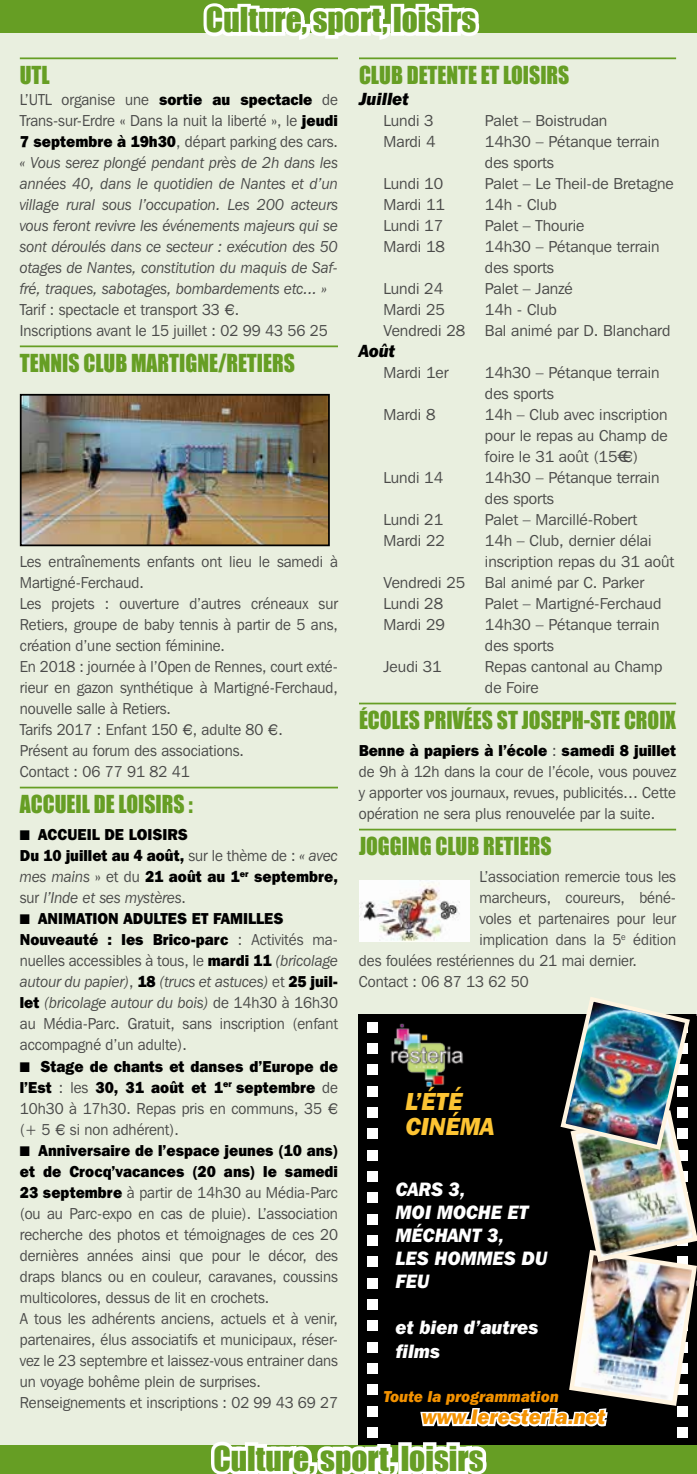
<style>
.page{position:relative;width:697px;height:1474px;background:#fff}
.page>*{position:absolute;margin:0;border:0;box-sizing:border-box;transform-origin:0 0}
.t1{font:31.5px "Impact";color:#669e24}
.t2{font:italic 800 24.5px/24.5px "Franklin Gothic IT Cby BT";color:#fdc433;scale:.95 1}
.t3{font:22.75px "Impact";color:#669e24;scale:.95 1}
.t4{font:italic 800 21px "Franklin Gothic IT Cby BT";color:#f39200;scale:.95 1}
.t5{font:italic 800 19.25px/23.1px "Franklin Gothic IT Cby BT";color:#fff;scale:.95 1}
.t6{font:italic 800 17.5px "Franklin Gothic IT Cby BT";color:#000;scale:.95 1}
.t7{font:15.75px/21px "Franklin Gothic IT Cby BT";color:#4a4a49;scale:.95 1}
.t8{font:15.75px/21px "Franklin Gothic IT Cby BT";color:#4a4a49}
.t9{font:italic 15.75px/21px "Franklin Gothic IT Cby BT";color:#4a4a49;scale:.95 1}
.t10{font:800 15.75px/21px "Franklin Gothic IT Cby BT";color:#000;scale:.95 1}
.t11{font:italic 800 15.75px "Franklin Gothic IT Cby BT";color:#f39200;scale:.95 1}
.s1{font-style:normal}
.s2{font-weight:800;font-style:normal;color:#000}
.s3{font-family:"Euro Classic";font-style:normal}
.s4{font-family:"Euro Classic"}
.s5{font-weight:400;color:#4a4a49}
.s6{font-weight:400;font-style:italic;color:#4a4a49}
.s7{font-weight:800;color:#000}
.s8{font-style:italic}
.s9{font-family:"Euro Classic";font-weight:400;color:#4a4a49}
.s10{color:#000}
</style>
<div class="page">
<div style="left:0;top:0;width:697px;height:1473px;background:#e9efdf"></div>
<hr style="left:696px;top:0;width:1px;height:885px;background:#cd171a">
<hr style="left:696px;top:885px;width:1px;height:207px;background:#669e24">
<hr style="left:20px;top:57px;width:318px;height:2px;background:#669e24">
<hr style="left:20px;top:345px;width:318px;height:2px;background:#669e24">
<hr style="left:20px;top:786px;width:318px;height:2px;background:#669e24">
<img style="left:23px;top:397px;width:304px;height:146px">
<div style="left:20px;top:394px;width:310px;height:152px;border:2px solid #000"></div>
<hr style="left:359px;top:57px;width:317px;height:2px;background:#669e24">
<hr style="left:359px;top:702px;width:317px;height:2px;background:#669e24">
<hr style="left:359px;top:828px;width:317px;height:2px;background:#669e24">
<img style="left:359px;top:880px;width:110px;height:62px">
<div style="left:0;top:0;width:697px;height:32px;background:#669e24"></div>
<svg style="left:198px;top:3px;width:287px;height:37px"></svg>
<div style="left:0;top:1445px;width:697px;height:28px;background:#669e24"></div>
<img style="left:211px;top:994px;width:486px;height:479px">
<h1 class="t1" style="left:206px;top:-5px;width:272px">Culture, sport, loisirs</h1>
<h3 class="t3" style="left:20px;top:57px;width:33px">UTL</h3>
<p class="t9" style="left:20px;top:89px;width:336px"><span class="s1">L’UTL organise une</span> <span class="s2">sortie au spectacle</span> <span class="s1">de Trans-sur-Erdre « Dans la nuit la liberté », le</span> <span class="s2">jeudi 7 septembre à 19h30</span><span class="s1">, départ parking des cars. </span>« Vous serez plongé pendant près de 2h dans les années 40, dans le quotidien de Nantes et d’un village rural sous l’occupation. Les 200 acteurs vous feront revivre les événements majeurs qui se sont déroulés dans ce secteur : exécution des 50 otages de Nantes, constitution du maquis de Saf&shy;fré, traques, sabotages, bombardements etc... » <span class="s1">Tarif : spectacle et transport 33</span> <span class="s3">g</span><span class="s1">.<br>Inscriptions avant le 15 juillet : 02 99 43 56 25</span></p>
<h3 class="t3" style="left:20px;top:345px;width:291px">TENNIS CLUB MARTIGNE/RETIERS</h3>
<p class="t7" style="left:20px;top:551px;width:336px">Les entraînements enfants ont lieu le samedi à Martigné-Ferchaud.<br>Les projets : ouverture d’autres créneaux sur Retiers, groupe de baby tennis à partir de 5 ans, création d’une section féminine.<br>En 2018 : journée à l’Open de Rennes, court exté&shy;rieur en gazon synthétique à Martigné-Ferchaud, nouvelle salle à Retiers.<br>Tarifs 2017 : Enfant 150 <span class="s4">g</span>, adulte 80 <span class="s4">g</span>.<br>Présent au forum des associations.<br>Contact : 06 77 91 82 41</p>
<h3 class="t3" style="left:20px;top:786px;width:23px">Accueil</h3>
<h3 class="t3" style="left:94px;top:786px;width:36px">de loisirs</h3>
<h3 class="t3" style="left:188px;top:786px;width:6px">:</h3>
<p class="t10" style="left:20px;top:824px;width:41px">■ Accue</p>
<p class="t10" style="left:20px;top:824px;width:336px;text-indent:67px">il de loisirs<br>Du 10 juillet au 4 août, <span class="s5">sur le thème de :</span> <span class="s6">« avec mes mains</span> <span class="s5">» et du</span> 21 août au 1<sup>er</sup> septembre, <span class="s5">sur</span> <span class="s6">l’Inde et ses mystères</span><span class="s5">.</span></p>
<p class="t10" style="left:20px;top:908px;width:141px">■ Animation adultes</p>
<p class="t7" style="left:20px;top:908px;width:336px;text-indent:172px"><span class="s7">et familles<br>Nouveauté : les Brico-parc</span> : Activités ma&shy;nuelles accessibles à tous, le <span class="s7">mardi 11</span> <span class="s8">(bricolage autour du papier)</span>, <span class="s7">18</span> <span class="s8">(trucs et astuces)</span> et <span class="s7">25 juil&shy;let</span> <span class="s8">(bricolage autour du bois)</span> de 14h30 à 16h30 au Média-Parc. Gratuit, sans inscription (enfant accompagné d’un adulte).</p>
<p class="t10" style="left:20px;top:1055px;width:336px;text-align:justify">■ Stage de chants et danses d’Europe de l’Est <span class="s5">: les</span> 30, 31 août et 1<sup>er</sup> septembre <span class="s5">de 10h30 à 17h30. Repas pris en communs, 35</span> <span class="s9">g </span><span class="s5">(+ 5</span> <span class="s9">g</span> <span class="s5">si non adhérent).</span></p>
<p class="t7" style="left:20px;top:1139px;width:336px"><span class="s10">■</span> <span class="s7">Anniversaire de l’espace jeunes (10 ans) et de Crocq’vacances (20 ans) le samedi 23 septembre</span> à partir de 14h30 au Média-Parc (ou au Parc-expo en cas de pluie). L’association recherche des photos et témoignages de ces 20 dernières années ainsi que pour le décor, des draps blancs ou en couleur, caravanes, coussins multicolores, dessus de lit en crochets.<br>A tous les adhérents anciens, actuels et à venir, partenaires, élus associatifs et municipaux, réser&shy;vez le 23 septembre et laissez-vous entrainer dans un voyage bohême plein de surprises.<br>Renseignements et inscriptions : 02 99 43 69 27</p>
<h3 class="t3" style="left:359px;top:57px;width:223px">CLUB DETENTE ET LOISIRS</h3>
<p class="t6" style="left:359px;top:88px;width:54px">Juillet</p>
<p class="t8" style="left:383px;top:110px;width:52px">Lundi 3</p>
<p class="t8" style="left:485px;top:110px;width:124px">Palet – Boistrudan</p>
<p class="t8" style="left:383px;top:131px;width:53px">Mardi 4</p>
<p class="t8" style="left:485px;top:131px;width:176px">14h30 – Pétanque terrain des sports</p>
<p class="t8" style="left:383px;top:173px;width:61px">Lundi 10</p>
<p class="t8" style="left:485px;top:173px;width:190px">Palet – Le Theil-de Bretagne</p>
<p class="t8" style="left:383px;top:194px;width:63px">Mardi 11</p>
<p class="t8" style="left:485px;top:194px;width:73px">14h - Club</p>
<p class="t8" style="left:383px;top:215px;width:61px">Lundi 17</p>
<p class="t8" style="left:485px;top:215px;width:101px">Palet – Thourie</p>
<p class="t8" style="left:383px;top:236px;width:63px">Mardi 18</p>
<p class="t8" style="left:485px;top:236px;width:176px">14h30 – Pétanque terrain des sports</p>
<p class="t8" style="left:383px;top:278px;width:61px">Lundi 24</p>
<p class="t8" style="left:485px;top:278px;width:89px">Palet – Janzé</p>
<p class="t8" style="left:383px;top:299px;width:63px">Mardi 25</p>
<p class="t8" style="left:485px;top:299px;width:73px">14h - Club</p>
<p class="t8" style="left:383px;top:320px;width:83px">Vendredi 28</p>
<p class="t8" style="left:485px;top:320px;width:187px">Bal animé par D. Blanchard</p>
<p class="t6" style="left:359px;top:340px;width:40px">Août</p>
<p class="t8" style="left:383px;top:362px;width:67px">Mardi 1er</p>
<p class="t8" style="left:485px;top:362px;width:176px">14h30 – Pétanque terrain des sports</p>
<p class="t8" style="left:383px;top:404px;width:53px">Mardi 8</p>
<p class="t8" style="left:485px;top:404px;width:184px;text-align:justify">14h – Club avec inscription pour le repas au Champ de foire le 31 août (15€<span class="s4">g</span>)</p>
<p class="t8" style="left:383px;top:467px;width:61px">Lundi 14</p>
<p class="t8" style="left:485px;top:467px;width:176px">14h30 – Pétanque terrain des sports</p>
<p class="t8" style="left:383px;top:509px;width:61px">Lundi 21</p>
<p class="t8" style="left:485px;top:509px;width:154px">Palet – Marcillé-Robert</p>
<p class="t8" style="left:383px;top:530px;width:63px">Mardi 22</p>
<p class="t8" style="left:485px;top:530px;width:191px">14h – Club, dernier délai inscription repas du 31 août</p>
<p class="t8" style="left:383px;top:572px;width:83px">Vendredi 25</p>
<p class="t8" style="left:485px;top:572px;width:161px">Bal animé par C. Parker</p>
<p class="t8" style="left:383px;top:593px;width:61px">Lundi 28</p>
<p class="t8" style="left:485px;top:593px;width:178px">Palet – Martigné-Ferchaud</p>
<p class="t8" style="left:383px;top:614px;width:63px">Mardi 29</p>
<p class="t8" style="left:485px;top:614px;width:176px">14h30 – Pétanque terrain des sports</p>
<p class="t8" style="left:383px;top:656px;width:60px">Jeudi 31</p>
<p class="t8" style="left:485px;top:656px;width:179px">Repas cantonal au Champ de Foire</p>
<h3 class="t3" style="left:359px;top:702px;width:335px">ÉCOLES PRIVÉES ST JOSEPH-STE CROIX</h3>
<p class="t7" style="left:359px;top:740px;width:335px;text-align:justify"><span class="s7">Benne à papiers à l’école</span> : <span class="s7">samedi 8 juillet </span>de 9h à 12h dans la cour de l’école, vous pouvez y apporter vos journaux, revues, publicités… Cette opération ne sera plus renouvelée par la suite.</p>
<h3 class="t3" style="left:359px;top:828px;width:204px">JOGGING CLUB RETIERS</h3>
<p class="t7" style="left:479px;top:866px;width:209px">L’association remercie tous les</p>
<p class="t7" style="left:479px;top:887px;width:209px">marcheurs, coureurs, béné-</p>
<p class="t7" style="left:479px;top:908px;width:209px">voles et partenaires pour leur</p>
<p class="t7" style="left:479px;top:929px;width:209px">implication dans la 5<sup>e</sup> édition</p>
<p class="t7" style="left:359px;top:950px;width:294px">des foulées restériennes du 21 mai dernier.</p>
<p class="t7" style="left:359px;top:971px;width:180px">Contact : 06 87 13 62 50</p>
<h2 class="t2" style="left:406px;top:1089px;width:95px">L’ÉTÉ<br>CINÉMA</h2>
<p class="t5" style="left:396px;top:1177px;width:161px">CARS 3,<br>MOI MOCHE ET<br>MÉCHANT 3,<br>LES HOMMES DU<br>FEU</p>
<p class="t5" style="left:396px;top:1315px;width:152px">et bien d’autres films</p>
<p class="t11" style="left:383px;top:1386px;width:186px">Toute la programmation</p>
<h3 class="t4" style="left:422px;top:1404px;width:195px">www.leresteria.net</h3>
<h1 class="t1" style="left:213px;top:1433px;width:272px">Culture, sport, loisirs</h1>
</div>
